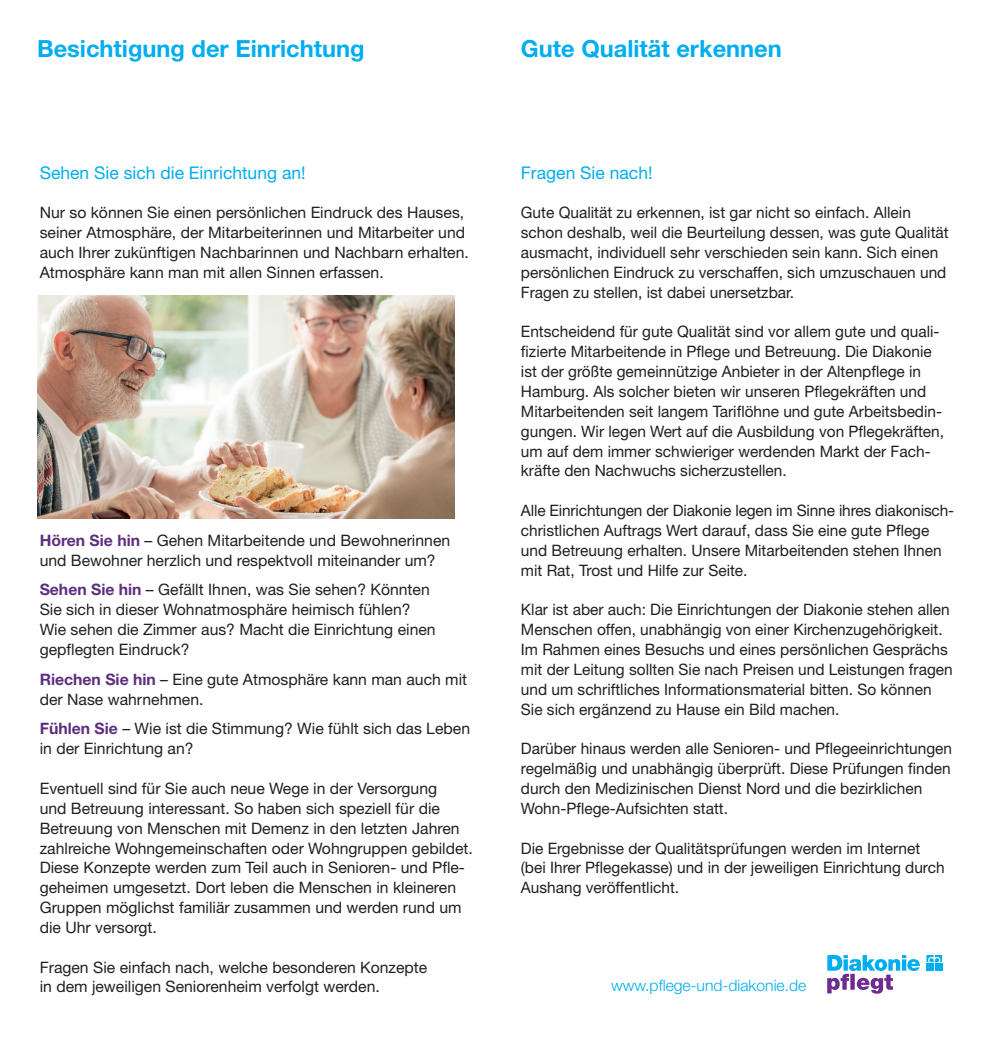
<style>
.page{position:relative;width:993px;height:1042px;background:#fff}
.page>*{position:absolute;margin:0;border:0;box-sizing:border-box;transform-origin:0 0}
.t1{font:700 23.62px "Helvetica Neue LT Pro";color:#00aeef}
.t2{font:17.5px "Helvetica Neue LT Pro";color:#00aeef}
.t3{font:15.75px/19.8px "Helvetica Neue LT Pro";color:#231f20}
.t4{font:300 15.75px "Helvetica Neue LT Pro";color:#00aeef}
.s1{font-weight:700;color:#5e2e7e}
</style>
<div class="page">
<img style="left:37px;top:295px;width:418px;height:224px">
<svg style="left:926px;top:955px;width:15px;height:7px"></svg>
<div style="left:926px;top:963px;width:7px;height:7px;background:#00aeef"></div>
<div style="left:934px;top:963px;width:7px;height:7px;background:#00aeef"></div>
<svg style="left:827px;top:955px;width:92px;height:38px"></svg>
<p class="t1" style="left:37px;top:33px;width:329px">Besichtigung der Einrichtung</p>
<p class="t2" style="left:40px;top:162px;width:267px">Sehen Sie sich die Einrichtung an!</p>
<p class="t3" style="left:40px;top:202px;width:430px">Nur so können Sie einen persönlichen Eindruck des Hauses, seiner Atmosphäre, der Mitarbeiterinnen und Mitarbeiter und auch Ihrer zukünftigen Nachbarinnen und Nachbarn erhalten.<br>Atmosphäre kann man mit allen Sinnen erfassen.</p>
<p class="t3" style="left:40px;top:530px;width:412px"><span class="s1">Hören Sie hin</span> – Gehen Mitarbeitende und Bewohnerinnen und Bewohner herzlich und respektvoll miteinander um?</p>
<p class="t3" style="left:40px;top:579px;width:391px"><span class="s1">Sehen Sie hin</span> – Gefällt Ihnen, was Sie sehen? Könnten<br>Sie sich in dieser Wohnatmosphäre heimisch fühlen?</p>
<p class="t3" style="left:40px;top:619px;width:397px">Wie sehen die Zimmer aus? Macht die Einrichtung einen gepflegten Eindruck?</p>
<p class="t3" style="left:40px;top:669px;width:429px"><span class="s1">Riechen Sie hin</span> – Eine gute Atmosphäre kann man auch mit der Nase wahrnehmen.</p>
<p class="t3" style="left:40px;top:718px;width:432px"><span class="s1">Fühlen Sie</span> – Wie ist die Stimmung? Wie fühlt sich das Leben in der Einrichtung an?</p>
<p class="t3" style="left:40px;top:778px;width:434px">Eventuell sind für Sie auch neue Wege in der Versorgung<br>und Betreuung interessant. So haben sich speziell für die Betreuung von Menschen mit Demenz in den letzten Jahren zahlreiche Wohngemeinschaften oder Wohngruppen gebildet.<br>Diese Konzepte werden zum Teil auch in Senioren- und Pfle&shy;geheimen umgesetzt. Dort leben die Menschen in kleineren Gruppen möglichst familiär zusammen und werden rund um die Uhr versorgt.</p>
<p class="t3" style="left:40px;top:957px;width:389px">Fragen Sie einfach nach, welche besonderen Konzepte</p>
<p class="t3" style="left:40px;top:976px;width:341px">in dem jeweiligen Seniorenheim verfolgt werden.</p>
<p class="t1" style="left:520px;top:33px;width:262px">Gute Qualität erkennen</p>
<p class="t2" style="left:520px;top:162px;width:133px">Fragen Sie nach!</p>
<p class="t3" style="left:520px;top:202px;width:429px">Gute Qualität zu erkennen, ist gar nicht so einfach. Allein schon deshalb, weil die Beurteilung dessen, was gute Qualität ausmacht, individuell sehr verschieden sein kann. Sich einen persönlichen Eindruck zu verschaffen, sich umzuschauen und Fragen zu stellen, ist dabei unersetzbar.</p>
<p class="t3" style="left:520px;top:321px;width:424px">Entscheidend für gute Qualität sind vor allem gute und quali&shy;fizierte Mitarbeitende in Pflege und Betreuung. Die Diakonie ist der größte gemeinnützige Anbieter in der Altenpflege in Hamburg. Als solcher bieten wir unseren Pflegekräften und Mitarbeitenden seit langem Tariflöhne und gute Arbeitsbedin&shy;gungen. Wir legen Wert auf die Ausbildung von Pflegekräften, um auf dem immer schwieriger werdenden Markt der Fach&shy;kräfte den Nachwuchs sicherzustellen.</p>
<p class="t3" style="left:520px;top:500px;width:434px">Alle Einrichtungen der Diakonie legen im Sinne ihres diakonisch&shy;christlichen Auftrags Wert darauf, dass Sie eine gute Pflege und Betreuung erhalten. Unsere Mitarbeitenden stehen Ihnen mit Rat, Trost und Hilfe zur Seite.</p>
<p class="t3" style="left:520px;top:599px;width:430px">Klar ist aber auch: Die Einrichtungen der Diakonie stehen allen<br>Menschen offen, unabhängig von einer Kirchenzugehörigkeit.</p>
<p class="t3" style="left:520px;top:639px;width:433px">Im Rahmen eines Besuchs und eines persönlichen Gesprächs mit der Leitung sollten Sie nach Preisen und Leistungen fragen und um schriftliches Informationsmaterial bitten. So können Sie sich ergänzend zu Hause ein Bild machen.</p>
<p class="t3" style="left:520px;top:738px;width:432px">Darüber hinaus werden alle Senioren- und Pflegeeinrichtungen regelmäßig und unabhängig überprüft. Diese Prüfungen finden durch den Medizinischen Dienst Nord und die bezirklichen Wohn-Pflege-Aufsichten statt.</p>
<p class="t3" style="left:520px;top:837px;width:425px">Die Ergebnisse der Qualitätsprüfungen werden im Internet (bei Ihrer Pflegekasse) und in der jeweiligen Einrichtung durch<br>Aushang veröffentlicht.</p>
<p class="t4" style="left:611px;top:976px;width:197px">www.pflege-und-diakonie.de</p>
</div>
